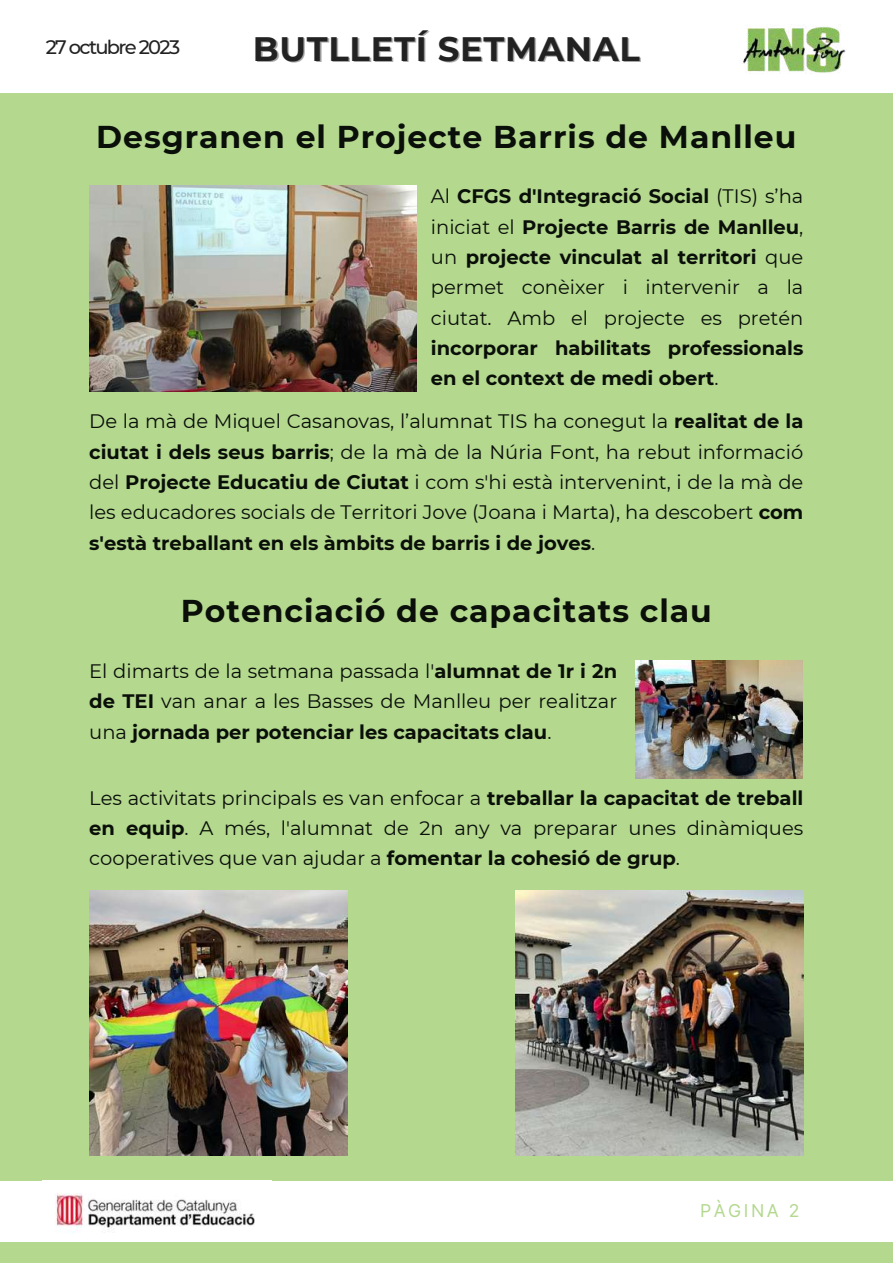
<style>
.page{position:relative;width:893px;height:1264px;background:#fff}
.page>*{position:absolute;margin:0;border:0;box-sizing:border-box;transform-origin:0 0}
.t1{font:700 33.9px "Montserrat";letter-spacing:.02em;color:#222}
.t2{font:700 31.5px "Montserrat";letter-spacing:.03em;color:#0a0f09}
.t3{font:19.5px/30.3px "Montserrat";color:#0a0f09;text-align:justify}
.t4{font:700 19.5px/30.3px "Montserrat";color:#0a0f09}
.t5{font:500 19.5px "Montserrat";letter-spacing:-.085em;color:#222}
.t6{font:17.7px "Inter";letter-spacing:.14em;color:#b3d88e}
.s1{font-weight:700}
.s2{font-weight:400}
</style>
<div class="page">
<div style="left:0;top:0;width:892px;height:1262px;background:#b3d88e"></div>
<div style="left:0;top:1180px;width:892px;height:61px;background:#fff"></div>
<img style="left:55px;top:1193px;width:200px;height:40px">
<div style="left:0;top:0;width:892px;height:93px;background:#fff"></div>
<img style="left:743px;top:24px;width:103px;height:49px">
<img style="left:89px;top:185px;width:327px;height:206px">
<img style="left:635px;top:660px;width:167px;height:118px">
<img style="left:89px;top:891px;width:259px;height:264px">
<img style="left:516px;top:891px;width:287px;height:264px">
<p class="t5" style="left:46px;top:36px;width:136px">27 octubre 2023</p>
<h1 class="t1" style="left:253px;top:28px;width:388px">BUTLLETÍ SETMANAL</h1>
<h2 class="t2" style="left:96px;top:118px;width:701px">Desgranen el Projecte Barris de Manlleu</h2>
<p class="t3" style="left:431px;top:181px;width:374px">Al <span class="s1">CFGS d'Integració Social</span> (TIS) s’ha iniciat el <span class="s1">Projecte Barris de Manlleu</span>, un <span class="s1">projecte vinculat al territori</span> que permet conèixer i intervenir a la ciutat. Amb el projecte es pretén</p>
<p class="t4" style="left:431px;top:333px;width:374px">incorporar habilitats professionals en el context de medi obert<span class="s2">.</span></p>
<p class="t3" style="left:89px;top:406px;width:715px">De la mà de Miquel Casanovas, l’alumnat TIS ha conegut la <span class="s1">realitat de la ciutat i dels seus barris</span>; de la mà de la Núria Font, ha rebut informació del <span class="s1">Projecte Educatiu de Ciutat</span> i com s'hi està intervenint, i de la mà de les educadores socials de Territori Jove (Joana i Marta), ha descobert <span class="s1">com s'està treballant en els àmbits de barris i de joves</span>.</p>
<h2 class="t2" style="left:181px;top:591px;width:532px">Potenciació de capacitats clau</h2>
<p class="t3" style="left:89px;top:655px;width:529px">El dimarts de la setmana passada l'<span class="s1">alumnat de 1r i 2n de TEI</span> van anar a les Basses de Manlleu per realitzar una <span class="s1">jornada per potenciar les capacitats clau</span>.</p>
<p class="t3" style="left:89px;top:782px;width:715px">Les activitats principals es van enfocar a <span class="s1">treballar la capacitat de treball en equip</span>. A més, l'alumnat de 2n any va preparar unes dinàmiques cooperatives que van ajudar a <span class="s1">fomentar la cohesió de grup</span>.</p>
<p class="t6" style="left:700px;top:1200px;width:101px">PÀGINA 2</p>
</div>
